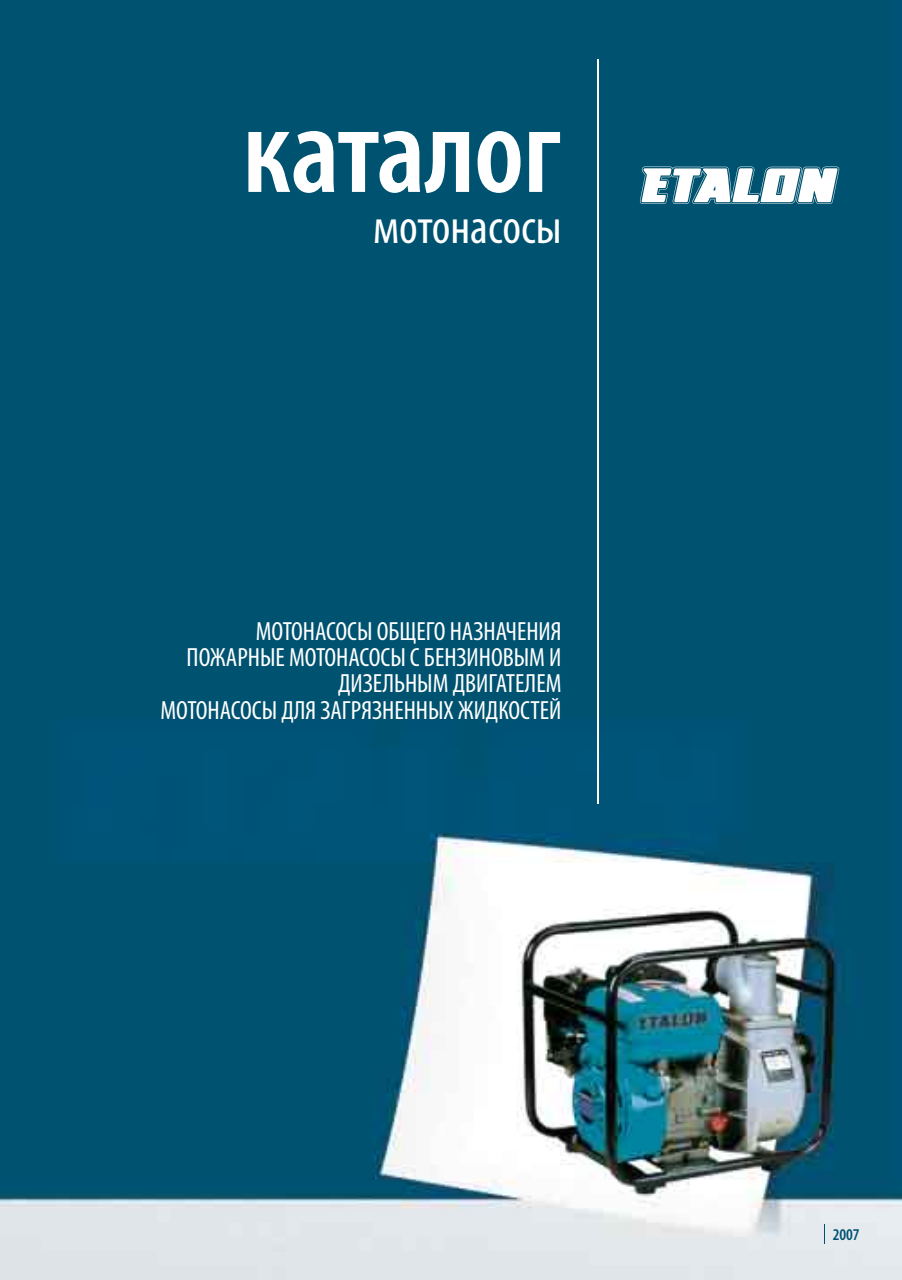
<style>
.page{position:relative;width:902px;height:1280px;background:#fff}
.page>*{position:absolute;margin:0;border:0;box-sizing:border-box;transform-origin:0 0}
.t1{font:600 condensed 123px "Myriad Pro";color:#fff}
.t2{font:condensed 48.75px "Myriad Pro";color:#fff}
.t3{font:condensed 26.4px/26.4px "Myriad Pro";color:#fff;text-align:right}
.t4{font:600 condensed 16.5px "Myriad Pro";color:#005273}
</style>
<div class="page">
<img style="left:0;top:0;width:901px;height:1280px">
<svg style="left:639px;top:167px;width:200px;height:37px"></svg>
<svg style="left:824px;top:1224px;width:1px;height:20px"></svg>
<hr style="left:596px;top:59px;width:2px;height:744px;background:#fff">
<h1 class="t1" style="left:242px;top:75px;width:320px">каталог</h1>
<h2 class="t2" style="left:373px;top:198px;width:190px">мотонасосы</h2>
<p class="t3" style="left:160px;top:617px;width:402px">МОТОНАСОСЫ ОБЩЕГО НАЗНАЧЕНИЯ<br>ПОЖАРНЫЕ МОТОНАСОСЫ С БЕНЗИНОВЫМ И<br>ДИЗЕЛЬНЫМ ДВИГАТЕЛЕМ<br>МОТОНАСОСЫ ДЛЯ ЗАГРЯЗНЕННЫХ ЖИДКОСТЕЙ</p>
<p class="t4" style="left:832px;top:1224px;width:28px">2007</p>
</div>
